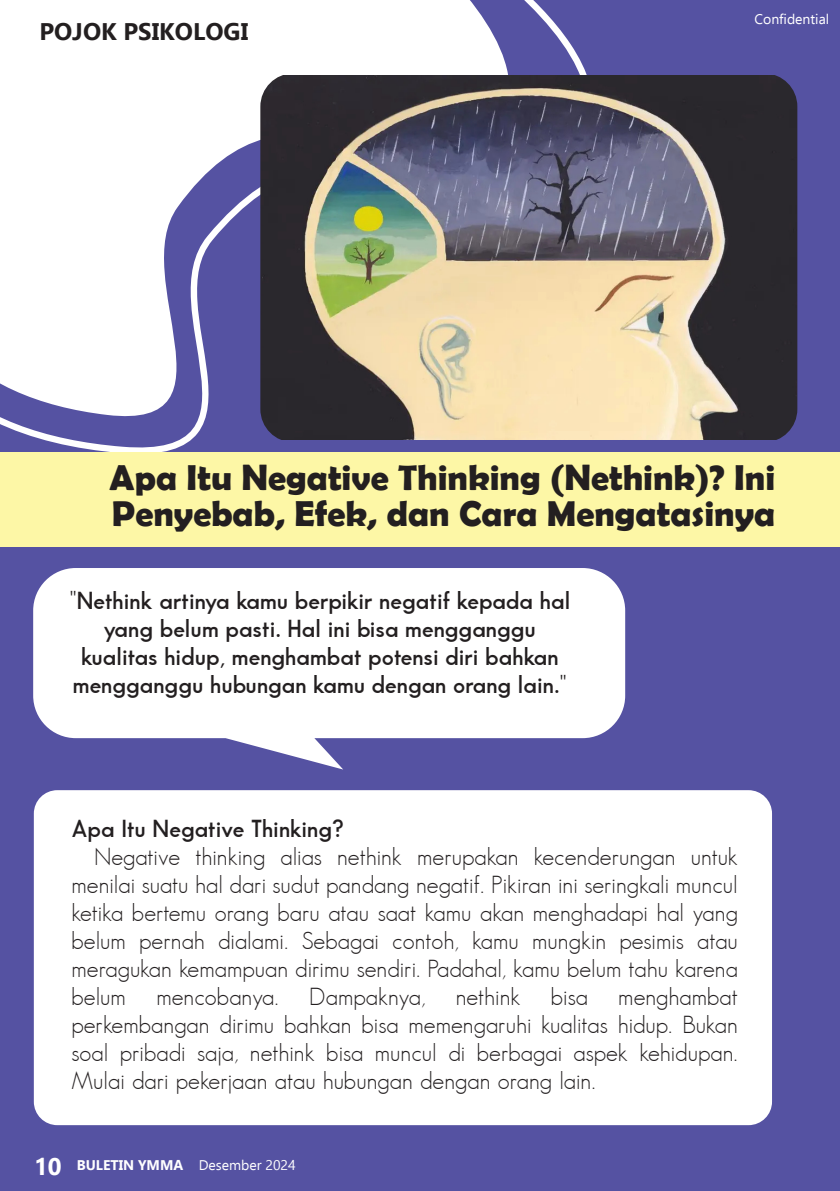
<style>
.page{position:relative;width:840px;height:1191px;background:#fff}
.page>*{position:absolute;margin:0;border:0;box-sizing:border-box;transform-origin:0 0}
.t1{font:700 36px/36px "Berlin Sans FB Demi";color:#231f20}
.t2{font:24px/28px "Bougan S Si";color:#231f20;text-align:justify}
.t3{font:600 24px/28px "Bougan S Si";color:#231f20;text-align:center}
.t4{font:700 24px "Ebrima";color:#231f20}
.t5{font:14px "Ebrima";color:#fff}
.s1{font-weight:700;font-size:24px}
.s2{font-weight:700}
</style>
<div class="page">
<div style="left:0;top:0;width:839px;height:1191px;background:#5552a2"></div>
<svg style="left:0;top:75px;width:694px;height:378px"></svg>
<svg style="left:0;top:0;width:602px;height:431px;fill:#fff"></svg>
<div style="left:34px;top:790px;width:737px;height:335px;background:#fff;border-radius:23px"></div>
<svg style="left:33px;top:568px;width:591px;height:201px;fill:#fff"></svg>
<div style="left:0;top:453px;width:839px;height:94px;background:#fdf7a6"></div>
<img style="left:260px;top:76px;width:536px;height:364px">
<p class="t4" style="left:39px;top:23px;width:210px">POJOK PSIKOLOGI</p>
<p class="t5" style="left:754px;top:13px;width:76px">Confidential</p>
<h1 class="t1" style="left:109px;top:459px;width:667px">Apa Itu Negative Thinking (Nethink)? Ini<br>Penyebab, Efek, dan Cara Mengatasinya</h1>
<p class="t3" style="left:69px;top:589px;width:502px">"Nethink artinya kamu berpikir negatif kepada hal yang belum pasti. Hal ini bisa mengganggu kualitas hidup, menghambat potensi diri bahkan mengganggu hubungan kamu dengan orang lain."</p>
<p class="t3" style="left:71px;top:816px;width:273px">Apa Itu Negative Thinking?</p>
<p class="t2" style="left:71px;top:844px;width:667px;text-indent:23px">Negative thinking alias nethink merupakan kecenderungan untuk menilai suatu hal dari sudut pandang negatif. Pikiran ini seringkali muncul ketika bertemu orang baru atau saat kamu akan menghadapi hal yang belum pernah dialami. Sebagai contoh, kamu mungkin pesimis atau meragukan kemampuan dirimu sendiri. Padahal, kamu belum tahu karena belum</p>
<p class="t2" style="left:71px;top:984px;width:667px;text-indent:546px">menghambat perkembangan dirimu bahkan bisa memengaruhi kualitas hidup. Bukan soal pribadi saja, nethink bisa muncul di berbagai aspek kehidupan.<br>Mulai dari pekerjaan atau hubungan dengan orang lain.</p>
<p class="t2" style="left:156px;top:984px;width:124px">mencobanya.</p>
<p class="t2" style="left:309px;top:984px;width:117px">Dampaknya,</p>
<p class="t2" style="left:455px;top:984px;width:66px">nethink</p>
<p class="t2" style="left:550px;top:984px;width:39px">bisa</p>
<p class="t5" style="left:34px;top:1160px;width:263px"><span class="s1">10</span> <span class="s2">BULETIN YMMA</span> Desember 2024</p>
</div>
